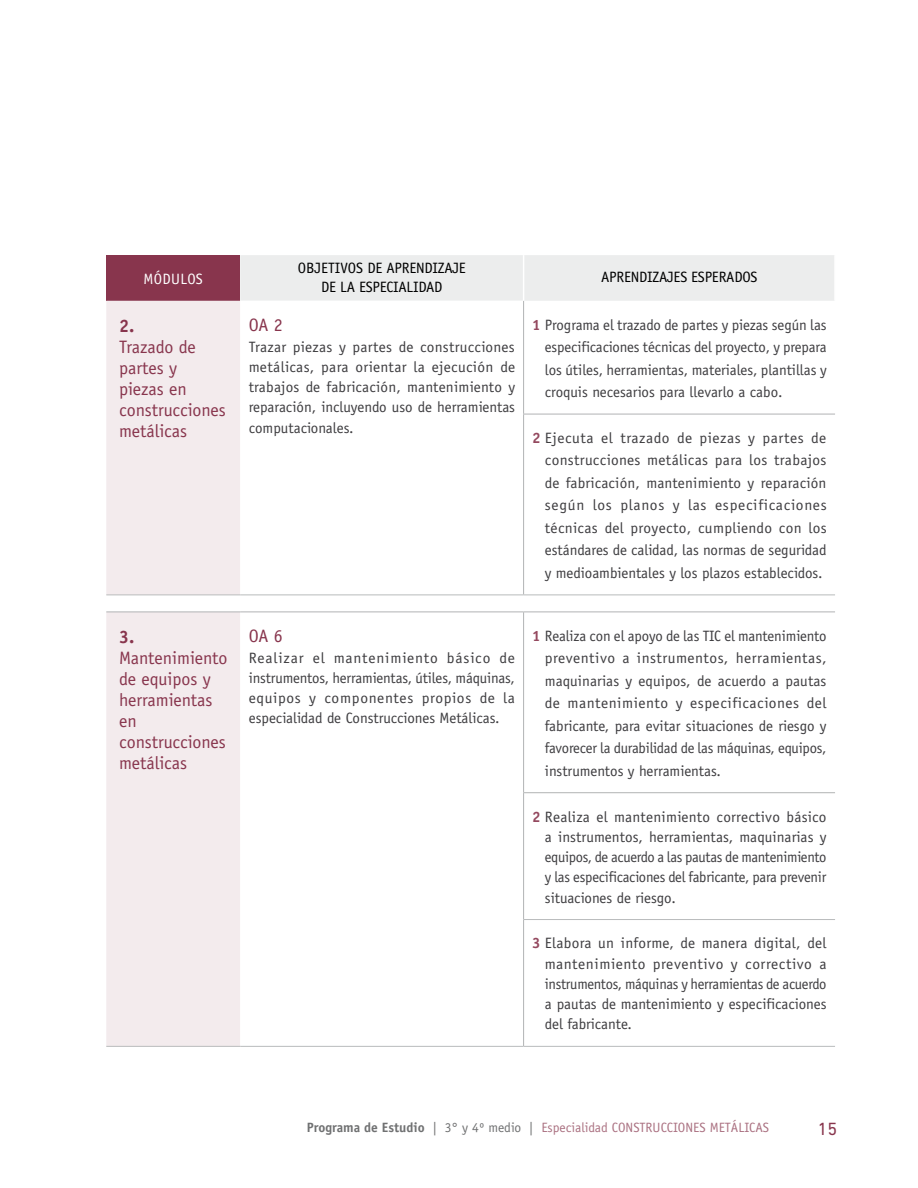
<style>
.page{position:relative;width:918px;height:1188px;background:#fff}
.page>*{position:absolute;margin:0;border:0;box-sizing:border-box;transform-origin:0 0}
.t1{font:18px/21px "Officina Sans";color:#88354d}
.t2{font:700 18px "Officina Sans";color:#88354d}
.t3{font:18px "DIN Next LT Pro";color:#88354d}
.t4{font:15px/20.2px "Officina Sans";color:#3e3d40;text-align:justify}
.t5{font:15px "Officina Sans";letter-spacing:-.015em;color:#000}
.t6{font:15px "Officina Sans";letter-spacing:.02em;color:#fff}
.t7{font:13.5px "Officina Sans";color:#ab7282}
.s1{font-weight:700;color:#94495f}
.s2{font-weight:700;color:#707172}
.s3{color:#707172}
</style>
<div class="page">
<div style="left:106px;top:255px;width:134px;height:46px;background:#88354d"></div>
<div style="left:240px;top:255px;width:594px;height:46px;background:#eceded"></div>
<svg style="left:106px;top:301px;width:729px;height:745px"></svg>
<hr style="left:523px;top:301px;width:1px;height:113px;background:#b1b3b4">
<hr style="left:523px;top:414px;width:1px;height:181px;background:#b1b3b4">
<hr style="left:523px;top:612px;width:1px;height:180px;background:#b1b3b4">
<hr style="left:523px;top:793px;width:1px;height:127px;background:#b1b3b4">
<hr style="left:523px;top:920px;width:1px;height:126px;background:#b1b3b4">
<hr style="left:523px;top:414px;width:312px;height:1px;background:#b1b3b4">
<hr style="left:523px;top:792px;width:312px;height:1px;background:#b1b3b4">
<hr style="left:106px;top:595px;width:134px;height:1px;background:#b9bbbc">
<hr style="left:240px;top:595px;width:284px;height:1px;background:#b9bbbc">
<hr style="left:524px;top:595px;width:311px;height:1px;background:#b9bbbc">
<hr style="left:106px;top:612px;width:134px;height:1px;background:#b1b3b4">
<hr style="left:240px;top:612px;width:284px;height:1px;background:#b1b3b4">
<hr style="left:524px;top:612px;width:311px;height:1px;background:#b1b3b4">
<hr style="left:106px;top:1046px;width:134px;height:1px;background:#b9bbbc">
<hr style="left:240px;top:1046px;width:284px;height:1px;background:#b9bbbc">
<hr style="left:524px;top:919px;width:311px;height:1px;background:#b9bbbc">
<hr style="left:524px;top:1046px;width:311px;height:1px;background:#b9bbbc">
<hr style="left:523px;top:255px;width:1px;height:46px;background:#fff">
<p class="t6" style="left:144px;top:270px;width:61px">MóDULOS</p>
<p class="t2" style="left:119px;top:315px;width:17px">2.</p>
<p class="t1" style="left:119px;top:336px;width:108px">Trazado de partes y piezas en construcciones metálicas</p>
<p class="t2" style="left:119px;top:626px;width:17px">3.</p>
<p class="t1" style="left:119px;top:648px;width:110px">Mantenimiento de equipos y herramientas en construcciones metálicas</p>
<p class="t5" style="left:298px;top:259px;width:9px">objet</p>
<p class="t5" style="left:335px;top:259px;width:14px">ivos</p>
<p class="t5" style="left:367px;top:259px;width:28px">de Aprend</p>
<p class="t5" style="left:433px;top:259px;width:28px">izaje</p>
<p class="t5" style="left:321px;top:278px;width:46px">de la espec</p>
<p class="t5" style="left:393px;top:278px;width:49px">ialidad</p>
<p class="t1" style="left:249px;top:315px;width:36px">OA 2</p>
<p class="t4" style="left:249px;top:336px;width:268px">Trazar piezas y partes de construcciones metálicas, para orientar la ejecución de trabajos de fabricación, mantenimiento y reparación, incluyendo uso de herramientas computacionales.</p>
<p class="t5" style="left:601px;top:269px;width:9px">Aprend</p>
<p class="t5" style="left:647px;top:269px;width:52px">izajes esper</p>
<p class="t5" style="left:726px;top:269px;width:17px">ados</p>
<p class="t4" style="left:545px;top:313px;width:283px;line-height:22.5px;text-indent:-13px"><span class="s1">1</span> Programa el trazado de partes y piezas según las especificaciones técnicas del proyecto, y prepara los útiles, herramientas, materiales, plantillas y croquis necesarios para llevarlo a cabo.</p>
<p class="t4" style="left:545px;top:427px;width:283px;line-height:22.5px;text-indent:-13px"><span class="s1">2</span> Ejecuta el trazado de piezas y partes de construcciones metálicas para los trabajos de fabricación, mantenimiento y reparación según los planos y las especificaciones técnicas del proyecto, cumpliendo con los estándares de calidad, las normas de seguridad y medioambientales y los plazos establecidos.</p>
<p class="t1" style="left:249px;top:626px;width:36px">OA 6</p>
<p class="t4" style="left:249px;top:647px;width:268px">Realizar el mantenimiento básico de instrumentos, herramientas, útiles, máquinas, equipos y componentes propios de la especialidad de Construcciones Metálicas.</p>
<p class="t4" style="left:545px;top:624px;width:283px;line-height:22.5px;text-indent:-13px"><span class="s1">1</span> Realiza con el apoyo de las TIC el mantenimiento preventivo a instrumentos, herramientas, maquinarias y equipos, de acuerdo a pautas de mantenimiento y especificaciones del fabricante, para evitar situaciones de riesgo y favorecer la durabilidad de las máquinas, equipos, instrumentos y herramientas.</p>
<p class="t4" style="left:545px;top:806px;width:283px;text-indent:-13px"><span class="s1">2</span> Realiza el mantenimiento correctivo básico a instrumentos, herramientas, maquinarias y equipos, de acuerdo a las pautas de mantenimiento y las especificaciones del fabricante, para prevenir situaciones de riesgo.</p>
<p class="t4" style="left:545px;top:933px;width:283px;text-indent:-13px"><span class="s1">3</span> Elabora un informe, de manera digital, del mantenimiento preventivo y correctivo a instrumentos, máquinas y herramientas de acuerdo a pautas de mantenimiento y especificaciones del fabricante.</p>
<p class="t7" style="left:307px;top:1120px;width:464px"><span class="s2">Programa de Estudio</span> <span class="s3">| 3° y 4º medio |</span> Especialidad CONSTRUCCIONES METÁLICAS</p>
<p class="t3" style="left:818px;top:1118px;width:21px">15</p>
</div>
